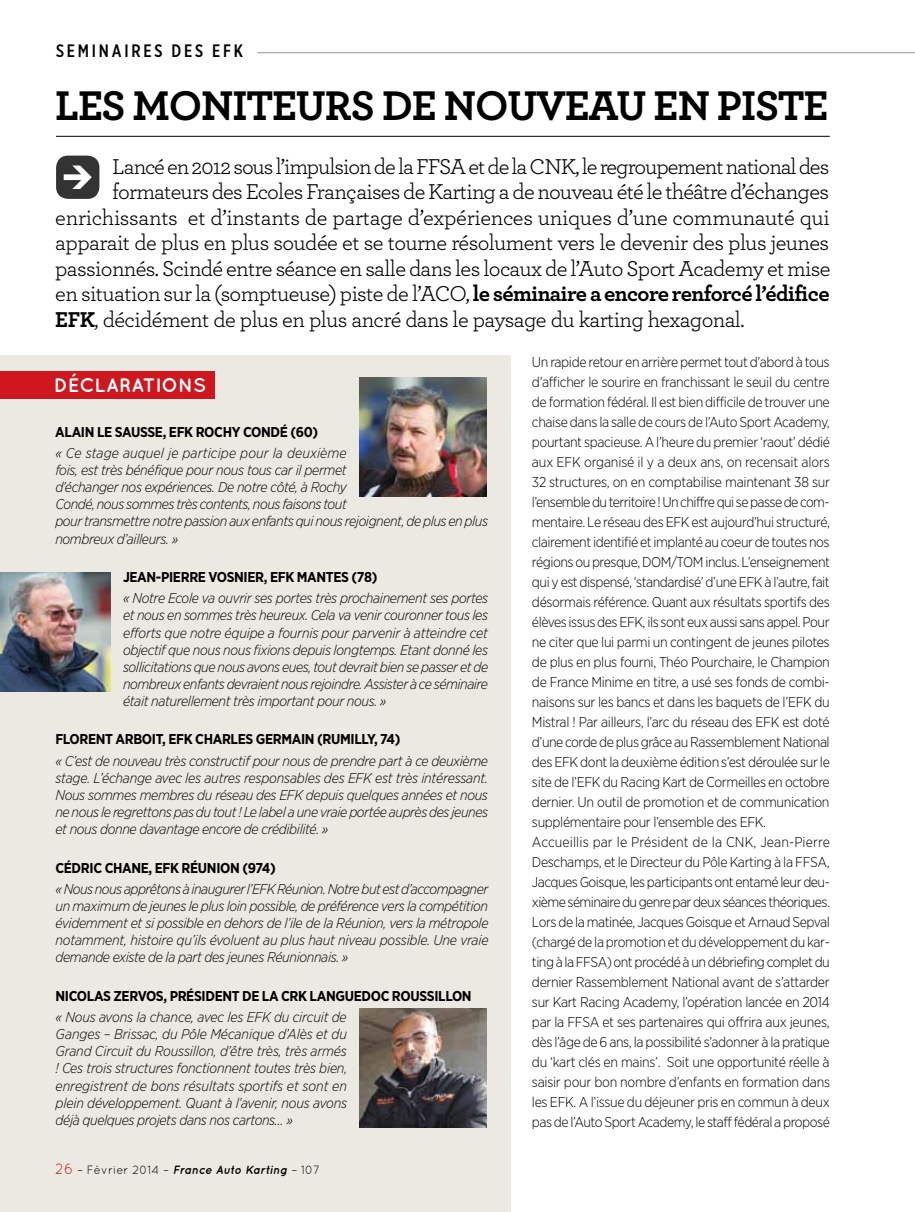
<style>
.page{position:relative;width:915px;height:1212px;background:#fff}
.page>*{position:absolute;margin:0;border:0;box-sizing:border-box;transform-origin:0 0}
.t1{font:700 43.5px "Archer Pro";letter-spacing:-.025em;color:#000}
.t2{font:22.5px "Archer Pro";letter-spacing:-.03em;color:#000}
.t3{font:700 19.5px "Quicksand";color:#fff}
.t4{font:500 18px "Gotham X Narrow";letter-spacing:.155em;color:#000}
.t5{font:300 14.25px/20px "Gotham Narrow";letter-spacing:-.025em;color:#000}
.t6{font:italic 300 14.25px/17.1px "Gotham Narrow";letter-spacing:-.025em;color:#000;text-align:justify}
.t7{font:700 14.25px "Gotham Narrow";letter-spacing:-.025em;color:#000}
.t8{font:12px "Quicksand";letter-spacing:.015em;color:#000;scale:.96 1}
.s1{font-weight:700}
.s2{font-size:15px;color:#ce171e}
.s3{font-weight:700;font-style:italic}
</style>
<div class="page">
<div style="left:0;top:356px;width:510px;height:856px;background:#ece9e3"></div>
<hr style="left:257px;top:52px;width:657px;height:1px;background:#939598">
<svg style="left:56px;top:156px;width:43px;height:43px"></svg>
<hr style="left:56px;top:136px;width:773px;height:1px;background:#000">
<div style="left:0;top:371px;width:214px;height:28px;background:#ce171e"></div>
<img style="left:359px;top:378px;width:127px;height:119px">
<img style="left:0;top:572px;width:110px;height:119px">
<img style="left:359px;top:1008px;width:127px;height:119px">
<p class="t4" style="left:56px;top:40px;width:188px">SEMIN AIRES DES EFK</p>
<h1 class="t1" style="left:55px;top:71px;width:774px">Les moniteurs de nouveau en piste</h1>
<h2 class="t2" style="left:112px;top:151px;width:718px">Lancé en 2012 sous l’impulsion de la FFSA et de la CNK, le regroupement national des</h2>
<h2 class="t2" style="left:112px;top:176px;width:718px">formateurs des Ecoles Françaises de Karting a de nouveau été le théâtre d’échanges</h2>
<h2 class="t2" style="left:55px;top:202px;width:775px">enrichissants et d’instants de partage d’expériences uniques d’une communauté qui</h2>
<h2 class="t2" style="left:55px;top:227px;width:775px">apparait de plus en plus soudée et se tourne résolument vers le devenir des plus jeunes</h2>
<h2 class="t2" style="left:55px;top:253px;width:776px">passionnés. Scindé entre séance en salle dans les locaux de l’Auto Sport Academy et mise</h2>
<h2 class="t2" style="left:55px;top:278px;width:775px">en situation sur la (somptueuse) piste de l’ACO, <span class="s1">le séminaire a encore renforcé l’édifice</span></h2>
<h2 class="t2" style="left:55px;top:304px;width:690px"><span class="s1">EFK</span>, décidément de plus en plus ancré dans le paysage du karting hexagonal.</h2>
<p class="t5" style="left:531px;top:352px;width:299px">Un rapide retour en arrière permet tout d’abord à tous d’afficher le sourire en franchissant le seuil du centre de formation fédéral. Il est bien difficile de trouver une chaise dans la salle de cours de l’Auto Sport Academy, pourtant spacieuse. A l’heure du premier ‘raout’ dédié aux EFK organisé il y a deux ans, on recensait alors 32 structures, on en comptabilise maintenant 38 sur l’ensemble du territoire ! Un chiffre qui se passe de com&shy;mentaire. Le réseau des EFK est aujourd’hui structuré, clairement identifié et implanté au coeur de toutes nos régions ou presque, DOM/TOM inclus. L’enseignement qui y est dispensé, ‘standardisé’ d’une EFK à l’autre, fait désormais référence. Quant aux résultats sportifs des élèves issus des EFK, ils sont eux aussi sans appel. Pour ne citer que lui parmi un contingent de jeunes pilotes de plus en plus fourni, Théo Pourchaire, le Champion de France Minime en titre, a usé ses fonds de combi&shy;naisons sur les bancs et dans les baquets de l’EFK du Mistral ! Par ailleurs, l’arc du réseau des EFK est doté d’une corde de plus grâce au Rassemblement National des EFK dont la deuxième édition s’est déroulée sur le site de l’EFK du Racing Kart de Cormeilles en octobre dernier. Un outil de promotion et de communication supplémentaire pour l’ensemble des EFK.<br>Accueillis par le Président de la CNK, Jean-Pierre Deschamps, et le Directeur du Pôle Karting à la FFSA, Jacques Goisque, les participants ont entamé leur deu&shy;xième séminaire du genre par deux séances théoriques.<br>Lors de la matinée, Jacques Goisque et Arnaud Sepval (chargé de la promotion et du développement du kar&shy;ting à la FFSA) ont procédé à un débriefing complet du dernier Rassemblement National avant de s’attarder sur Kart Racing Academy, l’opération lancée en 2014 par la FFSA et ses partenaires qui offrira aux jeunes, dès l’âge de 6 ans, la possibilité s’adonner à la pratique du ‘kart clés en mains’. Soit une opportunité réelle à saisir pour bon nombre d’enfants en formation dans les EFK. A l’issue du déjeuner pris en commun à deux pas de l’Auto Sport Academy, le staff fédéral a proposé</p>
<h3 class="t3" style="left:54px;top:374px;width:39px">DÉCLARATIONS</h3>
<p class="t7" style="left:55px;top:422px;width:264px">ALAIN LE SAUSSE, EFK ROCHY CONDÉ (60)</p>
<p class="t6" style="left:55px;top:444px;width:434px;text-align:left">« Ce stage auquel je participe pour la deuxième<br>fois, est très bénéfique pour nous tous car il permet<br>d’échanger nos expériences. De notre côté, à Rochy<br>Condé, nous sommes très contents, nous faisons tout<br>pour transmettre notre passion aux enfants qui nous rejoignent, de plus en plus nombreux d’ailleurs. »</p>
<p class="t7" style="left:123px;top:568px;width:59px">JEAN-PIERRE</p>
<p class="t7" style="left:208px;top:568px;width:117px">VOSN IER, EFK MANTES</p>
<p class="t7" style="left:351px;top:568px;width:27px">(78)</p>
<p class="t6" style="left:123px;top:589px;width:366px">« Notre Ecole va ouvrir ses portes très prochainement ses portes et nous en sommes très heureux. Cela va venir couronner tous les efforts que notre équipe a fournis pour parvenir à atteindre cet objectif que nous nous fixions depuis longtemps. Etant donné les sollicitations que nous avons eues, tout devrait bien se passer et de nombreux enfants devraient nous rejoindre. Assister à ce séminaire était naturellement très important pour nous. »</p>
<p class="t7" style="left:55px;top:730px;width:34px">FLORENT</p>
<p class="t7" style="left:115px;top:730px;width:115px">ARBOIT, EFK CHARLES</p>
<p class="t7" style="left:256px;top:730px;width:19px">GERM</p>
<p class="t7" style="left:292px;top:730px;width:110px">AIN (RUMILLY, 74)</p>
<p class="t6" style="left:55px;top:752px;width:434px">« C’est de nouveau très constructif pour nous de prendre part à ce deuxième stage. L’échange avec les autres responsables des EFK est très intéressant.<br>Nous sommes membres du réseau des EFK depuis quelques années et nous ne nous le regrettons pas du tout ! Le label a une vraie portée auprès des jeunes et nous donne davantage encore de crédibilité. »</p>
<p class="t7" style="left:55px;top:858px;width:222px">CÉDRIC CHANE, EFK RÉUNION (974)</p>
<p class="t6" style="left:55px;top:880px;width:434px">« Nous nous apprêtons à inaugurer l’EFK Réunion. Notre but est d’accompagner un maximum de jeunes le plus loin possible, de préférence vers la compétition évidemment et si possible en dehors de l’ile de la Réunion, vers la métropole notamment, histoire qu’ils évoluent au plus haut niveau possible. Une vraie demande existe de la part des jeunes Réunionnais. »</p>
<p class="t7" style="left:55px;top:987px;width:168px">NICOLAS ZERVOS, PRÉSIDENT</p>
<p class="t7" style="left:242px;top:987px;width:229px">DE LA CRK LANGUEDOC ROUSSILLON</p>
<p class="t6" style="left:56px;top:1008px;width:293px">« Nous avons la chance, avec les EFK du circuit de Ganges – Brissac, du Pôle Mécanique d’Alès et du Grand Circuit du Roussillon, d’être très, très armés ! Ces trois structures fonctionnent toutes très bien, enregistrent de bons résultats sportifs et sont en plein développement. Quant à l’avenir, nous avons déjà quelques projets dans nos cartons… »</p>
<p class="t8" style="left:55px;top:1162px;width:277px"><span class="s2">26</span> – Février 2014 – <span class="s3">France Auto Karting</span> – 107</p>
</div>
